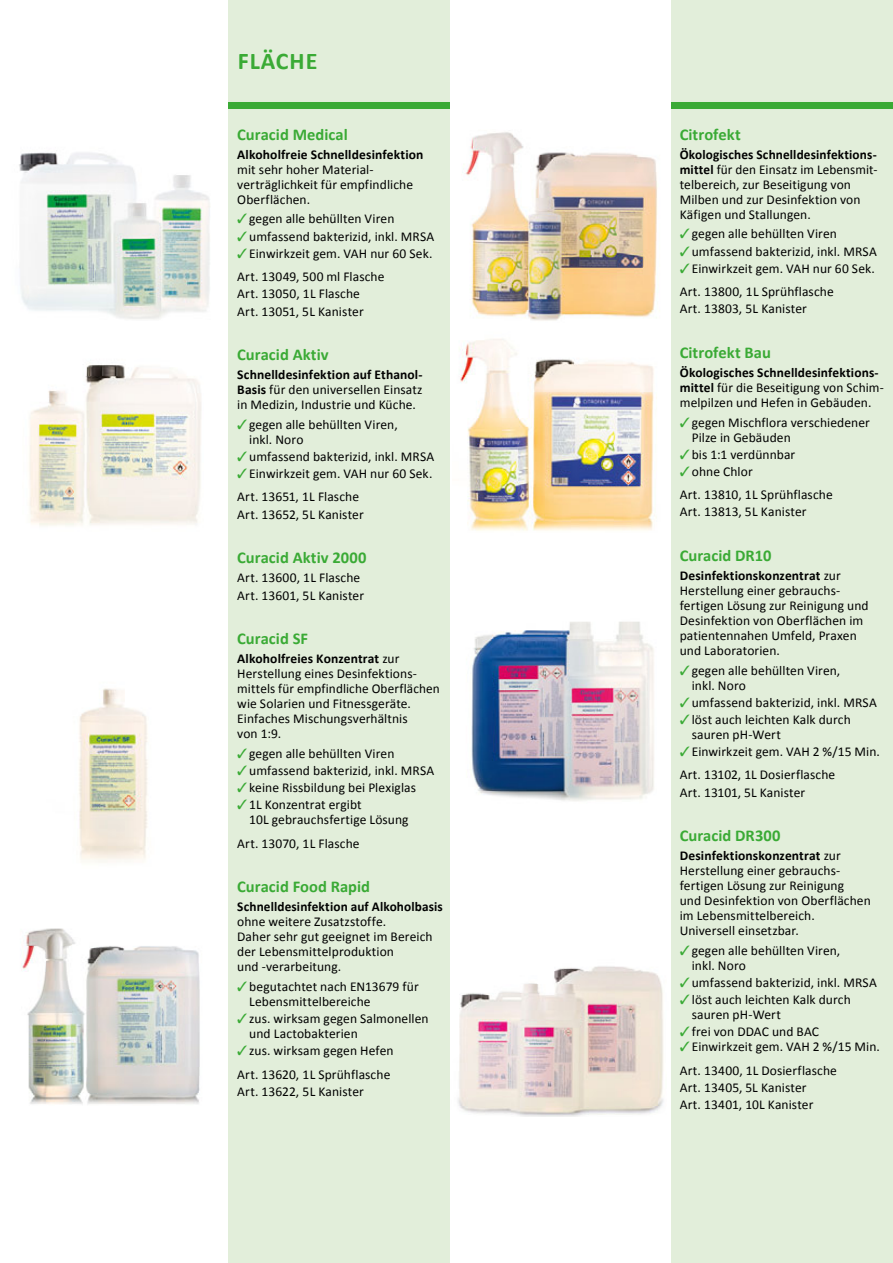
<style>
.page{position:relative;width:893px;height:1263px;background:#fff}
.page>*{position:absolute;margin:0;border:0;box-sizing:border-box;transform-origin:0 0}
.t1{font:700 24px "Calibri";letter-spacing:.04em;color:#3aaa35}
.t2{font:700 16.5px "Calibri";color:#3aaa35}
.t3{font:13.5px/15px "Calibri";letter-spacing:.005em;color:#000}
.t4{font:700 13.5px "Calibri";letter-spacing:.01em;color:#000}
.s1{color:#3aaa35}
.s2{font-weight:700}
</style>
<div class="page">
<img style="left:19px;top:152px;width:191px;height:167px">
<img style="left:29px;top:365px;width:172px;height:161px">
<img style="left:465px;top:132px;width:195px;height:189px">
<img style="left:471px;top:621px;width:183px;height:180px">
<img style="left:458px;top:966px;width:206px;height:150px">
<img style="left:79px;top:688px;width:69px;height:175px">
<img style="left:21px;top:928px;width:179px;height:176px">
<img style="left:460px;top:339px;width:197px;height:192px">
<div style="left:229px;top:0;width:221px;height:1263px;background:#e2eeda"></div>
<div style="left:671px;top:0;width:221px;height:1263px;background:#e2eeda"></div>
<div style="left:229px;top:102px;width:221px;height:6px;background:#3aaa35"></div>
<div style="left:671px;top:102px;width:221px;height:6px;background:#3aaa35"></div>
<h1 class="t1" style="left:238px;top:46px;width:81px">FläCHE</h1>
<p class="t2" style="left:237px;top:124px;width:112px">Curacid Medical</p>
<p class="t4" style="left:237px;top:146px;width:188px">Alkoholfreie Schnelldesinfektion</p>
<p class="t3" style="left:237px;top:162px;width:177px">mit sehr hoher Material&shy;verträglichkeit für empfindliche<br>Oberflächen.</p>
<p class="t3" style="left:237px;top:211px;width:159px"><span class="s1">✓</span> gegen alle behüllten Viren</p>
<p class="t3" style="left:237px;top:229px;width:198px"><span class="s1">✓</span> umfassend bakterizid, inkl. MRSA</p>
<p class="t3" style="left:237px;top:241px;width:197px;line-height:23.5px"><span class="s1">✓</span> Einwirkzeit gem. VAH nur 60 Sek.<br>Art. 13049, 500 ml Flasche</p>
<p class="t3" style="left:237px;top:285px;width:128px;line-height:17.1px">Art. 13050, 1L Flasche<br>Art. 13051, 5L Kanister</p>
<p class="t2" style="left:237px;top:344px;width:93px">Curacid Aktiv</p>
<p class="t3" style="left:237px;top:367px;width:187px;text-align:justify"><span class="s2">Schnelldesinfektion auf Ethanol&shy;basis</span> für den universellen Einsatz in Medizin, Industrie und Küche.</p>
<p class="t3" style="left:249px;top:417px;width:150px;text-indent:-12px"><span class="s1">✓</span> gegen alle behüllten Viren, inkl. Noro</p>
<p class="t3" style="left:237px;top:449px;width:198px"><span class="s1">✓</span> umfassend bakterizid, inkl. MRSA</p>
<p class="t3" style="left:237px;top:462px;width:197px;line-height:23.5px"><span class="s1">✓</span> Einwirkzeit gem. VAH nur 60 Sek.<br>Art. 13651, 1L Flasche</p>
<p class="t3" style="left:237px;top:507px;width:128px">Art. 13652, 5L Kanister</p>
<p class="t2" style="left:237px;top:547px;width:131px">Curacid Aktiv 2000</p>
<p class="t3" style="left:237px;top:569px;width:128px;line-height:17.1px">Art. 13600, 1L Flasche<br>Art. 13601, 5L Kanister</p>
<p class="t2" style="left:237px;top:628px;width:72px">Curacid SF</p>
<p class="t3" style="left:237px;top:651px;width:204px"><span class="s2">Alkoholfreies Konzentrat</span> zur<br>Herstellung eines Desinfektions&shy;mittels für empfindliche Oberflächen wie Solarien und Fitnessgeräte.<br>Einfaches Mischungsverhältnis<br>von 1:9.</p>
<p class="t3" style="left:237px;top:746px;width:159px"><span class="s1">✓</span> gegen alle behüllten Viren</p>
<p class="t3" style="left:237px;top:763px;width:198px"><span class="s1">✓</span> umfassend bakterizid, inkl. MRSA</p>
<p class="t3" style="left:237px;top:780px;width:180px"><span class="s1">✓</span> keine Rissbildung bei Plexiglas</p>
<p class="t3" style="left:249px;top:797px;width:161px;text-indent:-12px"><span class="s1">✓</span> 1L Konzentrat ergibt<br>10L gebrauchsfertige Lösung</p>
<p class="t3" style="left:237px;top:836px;width:124px">Art. 13070, 1L Flasche</p>
<p class="t2" style="left:237px;top:876px;width:134px">Curacid Food Rapid</p>
<p class="t4" style="left:237px;top:898px;width:207px">Schnelldesinfektion auf Alkoholbasis</p>
<p class="t3" style="left:237px;top:914px;width:197px">ohne weitere Zusatzstoffe.<br>Daher sehr gut geeignet im Bereich der Lebensmittelproduktion<br>und -verarbeitung.</p>
<p class="t3" style="left:249px;top:979px;width:171px;text-indent:-12px"><span class="s1">✓</span> begutachtet nach EN13679 für<br>Lebensmittelbereiche</p>
<p class="t3" style="left:249px;top:1011px;width:181px;text-indent:-12px"><span class="s1">✓</span> zus. wirksam gegen Salmonellen und Lactobakterien</p>
<p class="t3" style="left:237px;top:1039px;width:158px;line-height:23.5px"><span class="s1">✓</span> zus. wirksam gegen Hefen<br>Art. 13620, 1L Sprühflasche</p>
<p class="t3" style="left:237px;top:1084px;width:128px">Art. 13622, 5L Kanister</p>
<p class="t2" style="left:679px;top:124px;width:63px">Citrofekt</p>
<p class="t3" style="left:679px;top:147px;width:199px"><span class="s2">ökologisches Schnelldesinfektions&shy;mittel</span> für den Einsatz im Lebensmit&shy;telbereich, zur Beseitigung von Milben und zur Desinfektion von Käfigen und Stallungen.</p>
<p class="t3" style="left:679px;top:226px;width:159px"><span class="s1">✓</span>gegen alle behüllten Viren</p>
<p class="t3" style="left:679px;top:244px;width:198px"><span class="s1">✓</span>umfassend bakterizid, inkl. MRSA</p>
<p class="t3" style="left:679px;top:256px;width:197px;line-height:23.5px"><span class="s1">✓</span> Einwirkzeit gem. VAH nur 60 Sek.<br>Art. 13800, 1L Sprühflasche</p>
<p class="t3" style="left:679px;top:301px;width:129px">Art. 13803, 5L Kanister</p>
<p class="t2" style="left:679px;top:342px;width:93px">Citrofekt bau</p>
<p class="t3" style="left:679px;top:365px;width:205px"><span class="s2">ökologisches Schnelldesinfektions&shy;mittel</span> für die Beseitigung von Schim&shy;melpilzen und Hefen in Gebäuden.</p>
<p class="t3" style="left:691px;top:415px;width:179px;text-indent:-12px"><span class="s1">✓</span> gegen Mischflora verschiedener<br>Pilze in Gebäuden</p>
<p class="t3" style="left:679px;top:447px;width:117px"><span class="s1">✓</span>bis 1:1 verdünnbar</p>
<p class="t3" style="left:679px;top:460px;width:154px;line-height:23.5px"><span class="s1">✓</span> ohne Chlor<br>Art. 13810, 1L Sprühflasche</p>
<p class="t3" style="left:679px;top:504px;width:128px">Art. 13813, 5L Kanister</p>
<p class="t2" style="left:679px;top:545px;width:93px">Curacid DR10</p>
<p class="t3" style="left:679px;top:568px;width:190px"><span class="s2">Desinfektionskonzentrat</span> zur<br>Herstellung einer gebrauchs&shy;fertigen Lösung zur Reinigung und<br>Desinfektion von Oberflächen im patientennahen Umfeld, Praxen und Laboratorien.</p>
<p class="t3" style="left:691px;top:663px;width:150px;text-indent:-12px"><span class="s1">✓</span> gegen alle behüllten Viren, inkl. Noro</p>
<p class="t3" style="left:679px;top:695px;width:198px"><span class="s1">✓</span> umfassend bakterizid, inkl. MRSA</p>
<p class="t3" style="left:691px;top:712px;width:161px;text-indent:-12px"><span class="s1">✓</span> löst auch leichten Kalk durch sauren pH-Wert</p>
<p class="t3" style="left:679px;top:740px;width:202px;line-height:23.5px"><span class="s1">✓</span> Einwirkzeit gem. VAH 2 %/15 Min.<br>Art. 13102, 1L Dosierflasche</p>
<p class="t3" style="left:679px;top:785px;width:127px">Art. 13101, 5L Kanister</p>
<p class="t2" style="left:679px;top:825px;width:102px">Curacid DR300</p>
<p class="t3" style="left:679px;top:848px;width:192px"><span class="s2">Desinfektionskonzentrat</span> zur<br>Herstellung einer gebrauchs&shy;fertigen Lösung zur Reinigung<br>und Desinfektion von Oberflächen im Lebensmittelbereich.<br>Universell einsetzbar.</p>
<p class="t3" style="left:691px;top:943px;width:150px;text-indent:-12px"><span class="s1">✓</span> gegen alle behüllten Viren, inkl. Noro</p>
<p class="t3" style="left:679px;top:975px;width:198px"><span class="s1">✓</span>umfassend bakterizid, inkl. MRSA</p>
<p class="t3" style="left:691px;top:992px;width:161px;text-indent:-12px"><span class="s1">✓</span> löst auch leichten Kalk durch sauren pH-Wert</p>
<p class="t3" style="left:679px;top:1024px;width:141px"><span class="s1">✓</span> frei von DDAC und BAC</p>
<p class="t3" style="left:679px;top:1035px;width:202px;line-height:23.5px"><span class="s1">✓</span> Einwirkzeit gem. VAH 2 %/15 Min.<br>Art. 13400, 1L Dosierflasche</p>
<p class="t3" style="left:679px;top:1079px;width:135px;line-height:17.1px">Art. 13405, 5L Kanister<br>Art. 13401, 10L Kanister</p>
</div>
